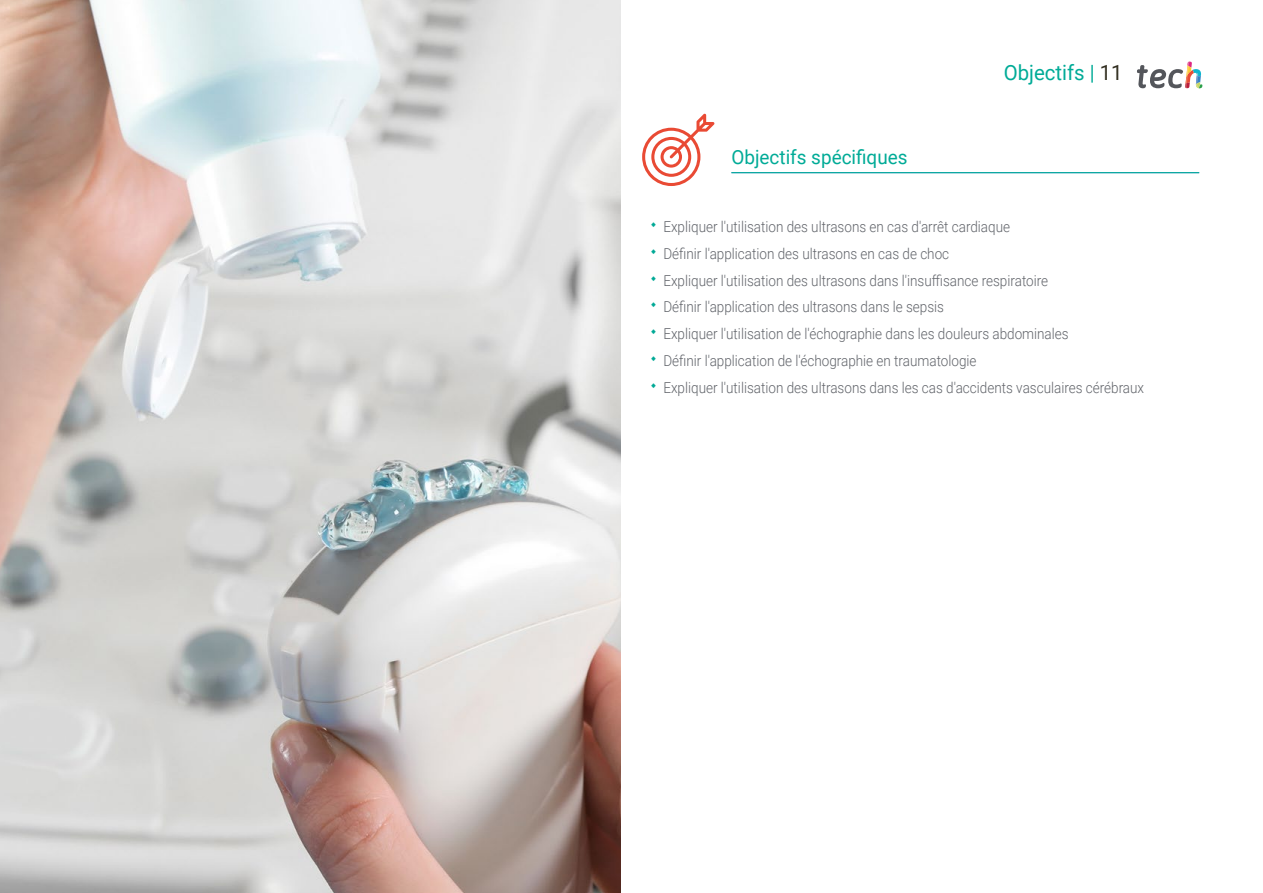
<style>
.page{position:relative;width:1263px;height:893px;background:#fff}
.page>*{position:absolute;margin:0;border:0;box-sizing:border-box;transform-origin:0 0}
.t1{font:21px "Roboto";color:#00ab97}
.t2{font:19.5px "Roboto";color:#00ab97}
.t3{font:300 15px/26.7px "Roboto";color:#61646a;scale:.9 1}
.s1{color:#312e20}
</style>
<div class="page">
<img style="left:0;top:0;width:621px;height:893px">
<svg style="left:642px;top:114px;width:72px;height:72px"></svg>
<hr style="left:731px;top:172px;width:468px;height:1px;background:#00ab97">
<svg style="left:1137px;top:62px;width:65px;height:27px"></svg>
<h2 class="t2" style="left:731px;top:144px;width:178px">Objectifs spécifiques</h2>
<h1 class="t1" style="left:1004px;top:57px;width:120px">Objectifs | <span class="s1">11</span></h1>
<p class="t3" style="left:663px;top:213px;width:536px">Expliquer l'utilisation des ultrasons en cas d'arrêt cardiaque<br>Définir l'application des ultrasons en cas de choc<br>Expliquer l'utilisation des ultrasons dans l'insuffisance respiratoire<br>Définir l'application des ultrasons dans le sepsis<br>Expliquer l'utilisation de l'échographie dans les douleurs abdominales<br>Définir l'application de l'échographie en traumatologie<br>Expliquer l'utilisation des ultrasons dans les cas d'accidents vasculaires cérébraux</p>
</div>
